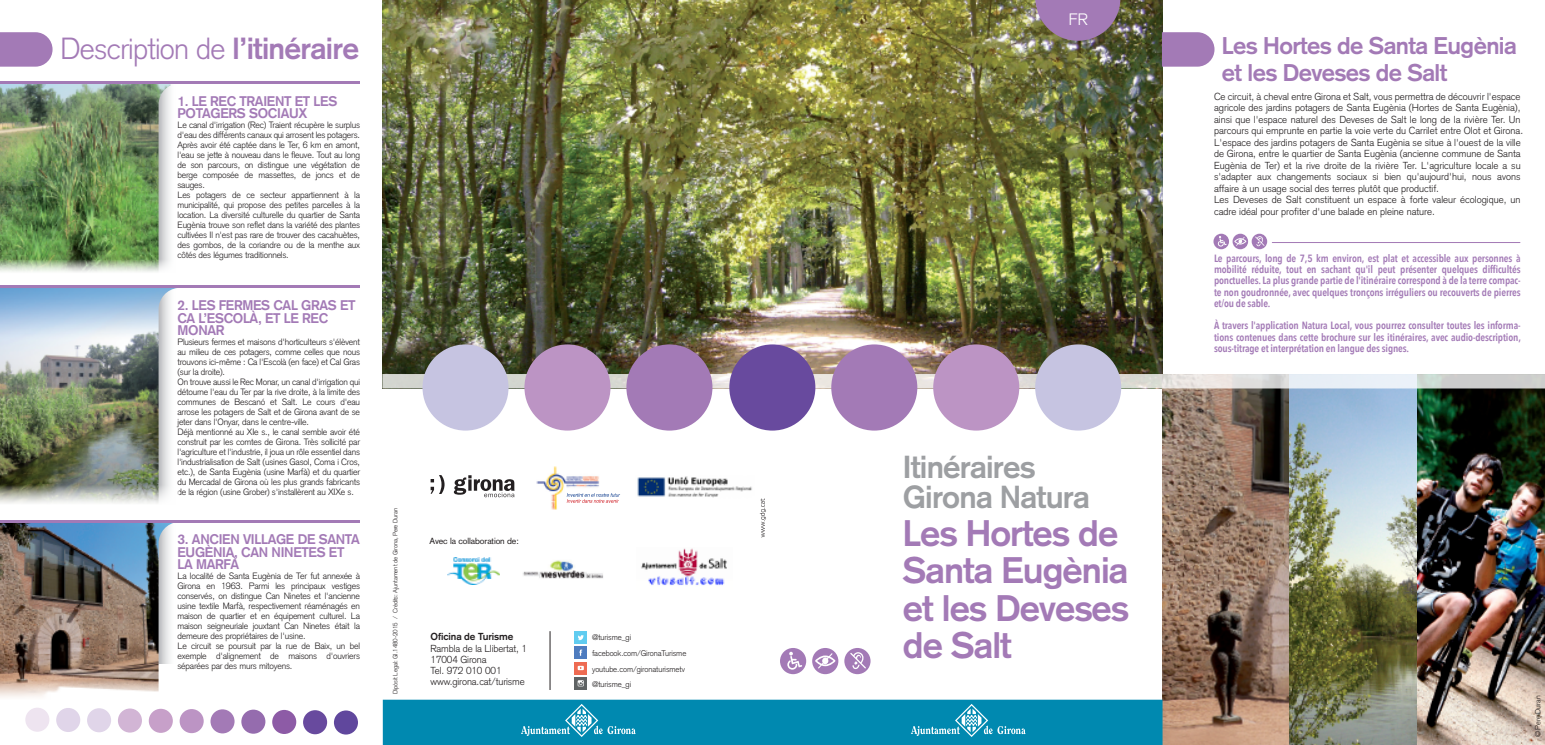
<style>
.page{position:relative;width:1545px;height:745px;background:#fff}
.page>*{position:absolute;margin:0;border:0;box-sizing:border-box;transform-origin:0 0}
.t1{font:700 36.25px/37.5px "Akzidenz Grotesk";letter-spacing:-.025em;color:#a37ab6}
.t2{font:700 31.25px/30px "Akzidenz Grotesk";letter-spacing:-.025em;color:#9d9fa2}
.t3{font:300 30px "Akzidenz Grotesk";letter-spacing:-.025em;color:#a37ab6}
.t4{font:700 23.75px/26.2px "Akzidenz Grotesk";letter-spacing:-.025em;color:#a37ab6}
.t5{font:300 16.25px "Akzidenz Grotesk";color:#fff}
.t6{font:700 13.75px/12.5px "Akzidenz Grotesk";letter-spacing:-.02em;color:#a37ab6}
.t7{font:600 10.5px/11.2px "Avenir Next Condensed";letter-spacing:-.01em;color:#a37ab6;text-align:justify}
.t8{font:300 10px/11.5px "Akzidenz Grotesk";color:#231f20}
.t9{font:700 10px "Akzidenz Grotesk";letter-spacing:-.01em;color:#231f20}
.t10{font:300 9px/10px "Akzidenz Grotesk";letter-spacing:-.02em;color:#231f20}
.t11{font:8.75px "Akzidenz Grotesk";letter-spacing:-.01em;color:#231f20}
.t12{font:300 8px/15.6px "Akzidenz Grotesk";letter-spacing:-.01em;color:#231f20}
.t13{font:300 7.5px "Akzidenz Grotesk";letter-spacing:-.015em;color:#231f20}
.t14{font:300 6.25px "Akzidenz Grotesk";letter-spacing:-.015em;color:#231f20}
.s1{font-weight:700}
</style>
<div class="page">
<img style="left:383px;top:0;width:779px;height:374px">
<img style="left:0;top:83px;width:171px;height:175px">
<svg style="left:1162px;top:32px;width:52px;height:35px;background:#aa84bb"></svg>
<img style="left:1162px;top:388px;width:383px;height:356px">
<svg style="left:383px;top:699px;width:779px;height:45px;background:#0b8eb3"></svg>
<svg style="left:382px;top:374px;width:1163px;height:14px;background:#dddedd"></svg>
<div style="left:1035px;top:344px;width:86px;height:86px;background:#c6c4e1;border-radius:50%"></div>
<div style="left:729px;top:344px;width:86px;height:86px;background:#684a9e;border-radius:50%"></div>
<div style="left:933px;top:344px;width:86px;height:86px;background:#bc94c4;border-radius:50%"></div>
<div style="left:831px;top:344px;width:86px;height:86px;background:#a37ab6;border-radius:50%"></div>
<div style="left:422px;top:344px;width:87px;height:86px;background:#c6c4e1;border-radius:50%"></div>
<div style="left:524px;top:344px;width:86px;height:86px;background:#bc94c4;border-radius:50%"></div>
<div style="left:626px;top:344px;width:86px;height:86px;background:#a37ab6;border-radius:50%"></div>
<svg style="left:0;top:32px;width:53px;height:35px;background:#ab86bc"></svg>
<svg style="left:1035px;top:0;width:85px;height:41px;background:#96769b"></svg>
<hr style="left:0;top:81px;width:360px;height:2px;background:#a37ab6">
<svg style="left:760px;top:498px;width:6px;height:39px"></svg>
<div style="left:334px;top:710px;width:24px;height:24px;background:#60479d;border-radius:50%"></div>
<div style="left:303px;top:709px;width:24px;height:24px;background:#684a9e;border-radius:50%"></div>
<div style="left:272px;top:709px;width:24px;height:24px;background:#8d5ba6;border-radius:50%"></div>
<div style="left:241px;top:709px;width:24px;height:24px;background:#956cae;border-radius:50%"></div>
<div style="left:210px;top:709px;width:25px;height:24px;background:#a37ab6;border-radius:50%"></div>
<div style="left:180px;top:708px;width:24px;height:24px;background:#bc94c4;border-radius:50%"></div>
<div style="left:149px;top:708px;width:24px;height:24px;background:#c7a0c9;border-radius:50%"></div>
<div style="left:118px;top:708px;width:24px;height:24px;background:#d2b5d5;border-radius:50%"></div>
<div style="left:87px;top:707px;width:24px;height:24px;background:#e0d5e9;border-radius:50%"></div>
<div style="left:56px;top:707px;width:24px;height:24px;background:#e0d5e9;border-radius:50%"></div>
<div style="left:25px;top:707px;width:24px;height:24px;background:#eee4f0;border-radius:50%"></div>
<img style="left:0;top:288px;width:177px;height:196px">
<hr style="left:0;top:286px;width:360px;height:2px;background:#a37ab6">
<svg style="left:0;top:258px;width:170px;height:14px;background:#b3c5a8"></svg>
<svg style="left:0;top:484px;width:170px;height:19px;background:#b6b9b1"></svg>
<img style="left:0;top:521px;width:178px;height:158px">
<hr style="left:0;top:519px;width:360px;height:2px;background:#a37ab6">
<svg style="left:0;top:679px;width:159px;height:18px"></svg>
<div style="left:780px;top:647px;width:26px;height:26px;background:#a37ab6;border-radius:50%"></div>
<svg style="left:787px;top:651px;width:15px;height:18px"></svg>
<svg style="left:812px;top:647px;width:26px;height:26px"></svg>
<svg style="left:815px;top:652px;width:20px;height:16px"></svg>
<svg style="left:844px;top:647px;width:26px;height:26px"></svg>
<svg style="left:850px;top:651px;width:16px;height:17px"></svg>
<svg style="left:1213px;top:233px;width:16px;height:16px"></svg>
<svg style="left:1218px;top:236px;width:9px;height:10px"></svg>
<svg style="left:1232px;top:233px;width:16px;height:16px"></svg>
<svg style="left:1234px;top:237px;width:12px;height:9px"></svg>
<div style="left:1252px;top:233px;width:15px;height:16px;background:#a37ab6;border-radius:50%"></div>
<svg style="left:1255px;top:236px;width:9px;height:10px"></svg>
<hr style="left:1272px;top:242px;width:248px;height:1px;background:#a37ab6">
<div style="left:575px;top:630px;width:12px;height:13px;background:#60ccf0"></div>
<svg style="left:578px;top:635px;width:6px;height:4px"></svg>
<div style="left:575px;top:646px;width:12px;height:12px;background:#4e7cbf"></div>
<svg style="left:579px;top:649px;width:3px;height:6px"></svg>
<svg style="left:575px;top:662px;width:12px;height:11px"></svg>
<svg style="left:578px;top:665px;width:6px;height:4px"></svg>
<svg style="left:575px;top:677px;width:12px;height:12px"></svg>
<svg style="left:578px;top:679px;width:6px;height:7px"></svg>
<hr style="left:550px;top:630px;width:1px;height:59px;background:#231f20">
<img style="left:536px;top:466px;width:68px;height:44px">
<svg style="left:567px;top:493px;width:53px;height:9px"></svg>
<svg style="left:431px;top:475px;width:14px;height:18px"></svg>
<svg style="left:454px;top:475px;width:61px;height:22px"></svg>
<img style="left:637px;top:476px;width:115px;height:22px">
<img style="left:448px;top:557px;width:52px;height:27px">
<img style="left:523px;top:560px;width:80px;height:19px">
<img style="left:641px;top:548px;width:86px;height:37px">
<h3 class="t3" style="left:60px;top:31px;width:300px">Description de <span class="s1">l’itinéraire</span></h3>
<h3 class="t6" style="left:178px;top:94px;width:161px">1. LE REC TRAIENT ET LES<br>POTAGERS SOCIAUX</h3>
<p class="t10" style="left:178px;top:120px;width:184px">Le canal d'irrigation (Rec) Traient récupère le surplus d'eau des différents canaux qui arrosent les potagers.<br>Après avoir été captée dans le Ter, 6 km en amont, l'eau se jette à nouveau dans le fleuve. Tout au long de son parcours, on distingue une végétation de berge composée de massettes, de joncs et de sauges.<br>Les potagers de ce secteur appartiennent à la municipalité, qui propose des petites parcelles à la location. La diversité culturelle du quartier de Santa Eugènia trouve son reflet dans la variété des plantes cultivées Il n'est pas rare de trouver des cacahuètes, des gombos, de la coriandre ou de la menthe aux côtés des légumes traditionnels.</p>
<h3 class="t6" style="left:178px;top:299px;width:180px">2. LES FERMES CAL GRAS ET<br>CA L’ESCOLÀ, ET LE REC<br>MONAR</h3>
<p class="t10" style="left:178px;top:337px;width:184px">Plusieurs fermes et maisons d'horticulteurs s'élèvent au milieu de ces potagers, comme celles que nous trouvons ici-même : Ca l'Escolà (en face) et Cal Gras (sur la droite).<br>On trouve aussi le Rec Monar, un canal d'irrigation qui détourne l'eau du Ter par la rive droite, à la limite des communes de Bescanó et Salt. Le cours d'eau arrose les potagers de Salt et de Girona avant de se jeter dans l'Onyar, dans le centre-ville.<br>Déjà mentionné au XIe s., le canal semble avoir été construit par les comtes de Girona. Très sollicité par l'agriculture et l'industrie, il joua un rôle essentiel dans l'industrialisation de Salt (usines Gasol, Coma i Cros, etc.), de Santa Eugènia (usine Marfà) et du quartier du Mercadal de Girona où les plus grands fabricants de la région (usine Grober) s'installèrent au XIXe s.</p>
<h3 class="t6" style="left:178px;top:532px;width:184px">3. ANCIEN VILLAGE DE SANTA<br>EUGÈNIA, CAN NINETES ET<br>LA MARFÀ</h3>
<p class="t10" style="left:178px;top:570px;width:184px">La localité de Santa Eugènia de Ter fut annexée à Girona en 1963. Parmi les principaux vestiges conservés, on distingue Can Ninetes et l'ancienne usine textile Marfà, respectivement réaménagés en maison de quartier et en équipement culturel. La maison seigneuriale jouxtant Can Ninetes était la demeure des propriétaires de l'usine.<br>Le circuit se poursuit par la rue de Baix, un bel exemple d'alignement de maisons d'ouvriers séparées par des murs mitoyens.</p>
<p class="t14" style="left:392px;top:693px;width:188px;rotate:-90deg">Dipòsit Legal: GI.1480-2015 / Crèdits: Ajuntament de Girona, Pere Duran</p>
<p class="t11" style="left:430px;top:535px;width:91px">Avec la collaboration de:</p>
<p class="t9" style="left:431px;top:630px;width:84px">Oficina de Turisme</p>
<p class="t8" style="left:431px;top:642px;width:98px">Rambla de la Llibertat, 1<br>17004 Girona<br>Tel. 972 010 001 www.girona.cat/turisme</p>
<p class="t12" style="left:592px;top:629px;width:96px">@turisme_gi facebook.com/GironaTurisme youtube.com/gironaturismetv @turisme_gi</p>
<h3 class="t5" style="left:1069px;top:10px;width:20px">FR</h3>
<h2 class="t2" style="left:903px;top:451px;width:188px">Itinéraires<br>Girona Natura</h2>
<h1 class="t1" style="left:903px;top:513px;width:228px">Les Hortes de<br>Santa Eugènia et les Deveses de Salt</h1>
<h3 class="t4" style="left:1222px;top:33px;width:296px">Les Hortes de Santa Eugènia et les Deveses de Salt</h3>
<p class="t8" style="left:1214px;top:90px;width:311px">Ce circuit, à cheval entre Girona et Salt, vous permettra de découvrir l'espace agricole des jardins potagers de Santa Eugènia (Hortes de Santa Eugènia), ainsi que l'espace naturel des Deveses de Salt le long de la rivière Ter. Un parcours qui emprunte en partie la voie verte du Carrilet entre Olot et Girona.<br>L'espace des jardins potagers de Santa Eugènia se situe à l'ouest de la ville de Girona, entre le quartier de Santa Eugènia (ancienne commune de Santa Eugènia de Ter) et la rive droite de la rivière Ter. L'agriculture locale a su s'adapter aux changements sociaux si bien qu'aujourd'hui, nous avons affaire à un usage social des terres plutôt que productif.<br>Les Deveses de Salt constituent un espace à forte valeur écologique, un cadre idéal pour profiter d'une balade en pleine nature.</p>
<p class="t7" style="left:1214px;top:252px;width:308px">Le parcours, long de 7,5 km environ, est plat et accessible aux personnes à mobilité réduite, tout en sachant qu'il peut présenter quelques difficultés ponctuelles. La plus grande partie de l'itinéraire correspond à de la terre compac&shy;te non goudronnée, avec quelques tronçons irréguliers ou recouverts de pierres et/ou de sable.</p>
<p class="t7" style="left:1214px;top:319px;width:308px">À travers l'application Natura Local, vous pourrez consulter toutes les informa&shy;tions contenues dans cette brochure sur les itinéraires, avec audio-description, sous-titrage et interprétation en langue des signes.</p>
<p class="t13" style="left:1533px;top:736px;width:43px;rotate:-90deg">© Pere Duran</p>
</div>
